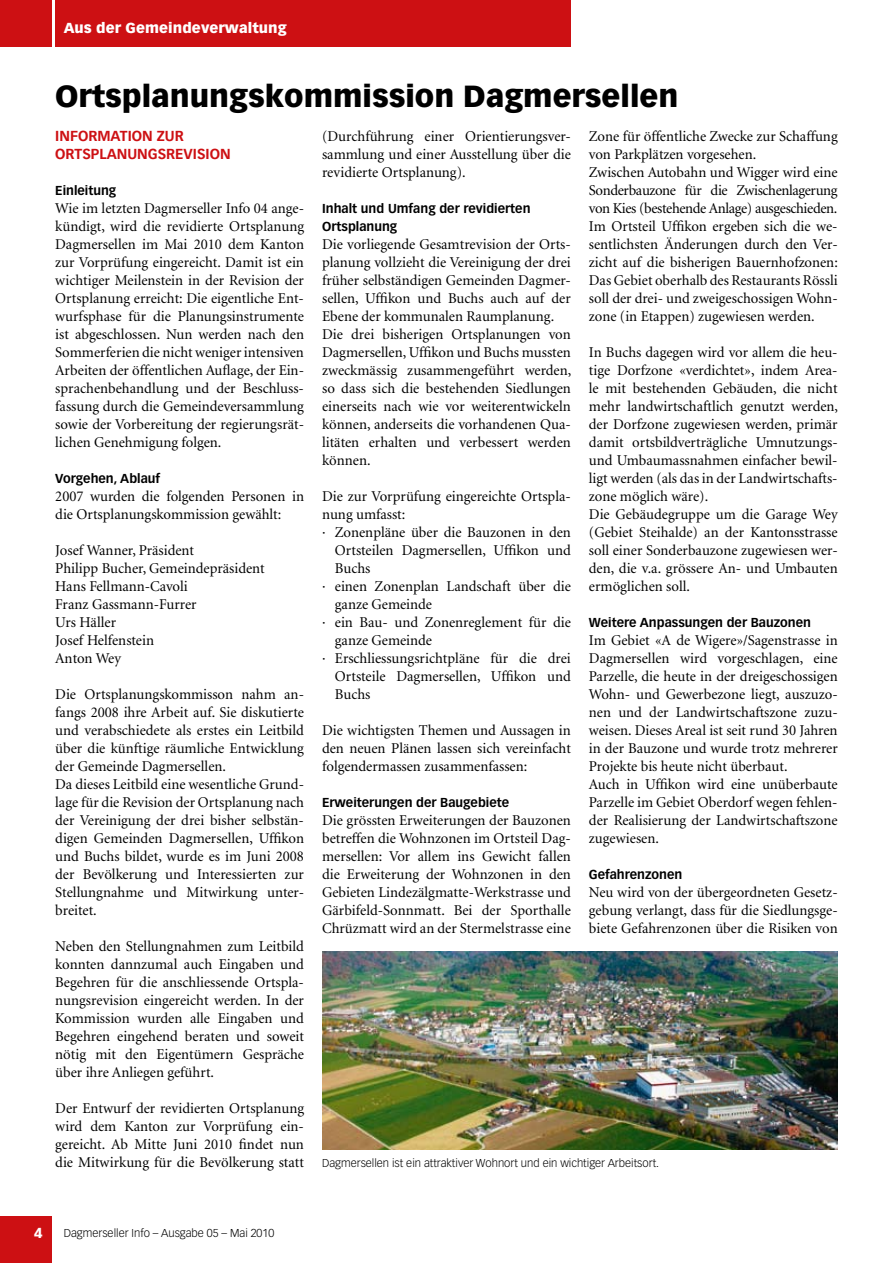
<style>
.page{position:relative;width:893px;height:1263px;background:#fff}
.page>*{position:absolute;margin:0;border:0;box-sizing:border-box;transform-origin:0 0}
.t1{font:900 30px "Vectora LH";color:#000}
.t2{font:15px/18px "Minion";color:#000;text-align:justify}
.t3{font:700 14.25px/18px "Vectora LH";color:#cd1013}
.t4{font:900 14.25px "Vectora LH";letter-spacing:.005em;color:#fff}
.t5{font:700 12.75px/18px "Vectora LH";color:#000}
.t6{font:300 11.25px "Vectora LH";color:#000}
</style>
<div class="page">
<div style="left:55px;top:0;width:516px;height:47px;background:#cd1013"></div>
<div style="left:0;top:0;width:51px;height:47px;background:#cd1013"></div>
<div style="left:0;top:1216px;width:51px;height:47px;background:#cd1013"></div>
<img style="left:322px;top:951px;width:516px;height:198px">
<p class="t4" style="left:64px;top:19px;width:224px">Aus der Gemeindeverwaltung</p>
<h1 class="t1" style="left:55px;top:77px;width:625px">Ortsplanungskommission Dagmersellen</h1>
<p class="t3" style="left:55px;top:127px;width:120px">Information zur<br>Ortsplanungsre</p>
<p class="t2" style="left:589px;top:128px;width:250px;text-align:left">Zone für öffentliche Zwecke zur Schaffung von Parkplätzen vorgesehen.<br>Zwischen Autobahn und Wigger wird eine Sonderbauzone für die Zwischenlagerung von Kies (bestehende Anlage) ausgeschieden.<br>Im Ortsteil Uffikon ergeben sich die we&shy;sentlichsten Änderungen durch den Ver&shy;zicht auf die bisherigen Bauernhofzonen:<br>Das Gebiet oberhalb des Restaurants Rössli soll der drei- und zweigeschossigen Wohn&shy;zone (in Etappen) zugewiesen werden.</p>
<p class="t2" style="left:589px;top:344px;width:251px;text-align:left">In Buchs dagegen wird vor allem die heu&shy;tige Dorfzone «verdichtet», indem Area&shy;le mit bestehenden Gebäuden, die nicht mehr landwirtschaftlich genutzt werden, der Dorfzone zugewiesen werden, primär damit ortsbildverträgliche Umnutzungs&shy;und Umbaumassnahmen einfacher bewil&shy;ligt werden (als das in der Landwirtschafts&shy;zone möglich wäre).<br>Die Gebäudegruppe um die Garage Wey (Gebiet Steihalde) an der Kantonsstrasse soll einer Sonderbauzone zugewiesen wer&shy;den, die v.a. grössere An- und Umbauten ermöglichen soll.</p>
<p class="t5" style="left:589px;top:614px;width:223px">Weitere Anpassungen der Bauzonen</p>
<p class="t2" style="left:589px;top:632px;width:250px;text-align:left">Im Gebiet «A de Wigere»/Sagenstrasse in Dagmersellen wird vorgeschlagen, eine Parzelle, die heute in der dreigeschossigen Wohn- und Gewerbezone liegt, auszuzo&shy;nen und der Landwirtschaftszone zuzu&shy;weisen. Dieses Areal ist seit rund 30 Jahren in der Bauzone und wurde trotz mehrerer Projekte bis heute nicht überbaut.<br>Auch in Uffikon wird eine unüberbaute Parzelle im Gebiet Oberdorf wegen fehlen&shy;der Realisierung der Landwirtschaftszone zugewiesen.</p>
<p class="t5" style="left:589px;top:866px;width:95px">Gefahrenzonen</p>
<p class="t2" style="left:589px;top:884px;width:250px">Neu wird von der übergeordneten Gesetz&shy;gebung verlangt, dass für die Siedlungsge&shy;biete Gefahrenzonen über die Risiken von</p>
<p class="t2" style="left:322px;top:128px;width:250px">(Durchführung einer Orientierungsver&shy;sammlung und einer Ausstellung über die revidierte Ortsplanung).</p>
<p class="t5" style="left:322px;top:200px;width:210px">Inhalt und Umfang der revidierten<br>Ortsplanung</p>
<p class="t2" style="left:322px;top:236px;width:251px;text-align:left">Die vorliegende Gesamtrevision der Orts&shy;planung vollzieht die Vereinigung der drei früher selbständigen Gemeinden Dagmer&shy;sellen, Uffikon und Buchs auch auf der Ebene der kommunalen Raumplanung.<br>Die drei bisherigen Ortsplanungen von Dagmersellen, Uffikon und Buchs mussten zweckmässig zusammengeführt werden, so dass sich die bestehenden Siedlungen einerseits nach wie vor weiterentwickeln können, anderseits die vorhandenen Qua&shy;litäten erhalten und verbessert werden können.</p>
<p class="t2" style="left:322px;top:488px;width:250px">Die zur Vorprüfung eingereichte Ortspla-</p>
<p class="t2" style="left:322px;top:506px;width:85px">nung umfasst:</p>
<p class="t2" style="left:322px;top:524px;width:250px">· Zonenpläne über die Bauzonen in den</p>
<p class="t2" style="left:335px;top:542px;width:237px">Ortsteilen Dagmersellen, Uffikon und</p>
<p class="t2" style="left:335px;top:560px;width:37px">Buchs</p>
<p class="t2" style="left:322px;top:578px;width:250px">· einen Zonenplan Landschaft über die</p>
<p class="t2" style="left:335px;top:596px;width:99px">ganze Gemeinde</p>
<p class="t2" style="left:322px;top:614px;width:250px">· ein Bau- und Zonenreglement für die</p>
<p class="t2" style="left:335px;top:632px;width:99px">ganze Gemeinde</p>
<p class="t2" style="left:322px;top:650px;width:250px">· Erschliessungsrichtpläne für die drei</p>
<p class="t2" style="left:335px;top:668px;width:237px">Ortsteile Dagmersellen, Uffikon und</p>
<p class="t2" style="left:335px;top:686px;width:37px">Buchs</p>
<p class="t2" style="left:322px;top:722px;width:250px">Die wichtigsten Themen und Aussagen in den neuen Plänen lassen sich vereinfacht folgendermassen zusammenfassen:</p>
<p class="t5" style="left:322px;top:794px;width:189px">Erweiterungen der Baugebiete</p>
<p class="t2" style="left:322px;top:812px;width:250px">Die grössten Erweiterungen der Bauzonen betreffen die Wohnzonen im Ortsteil Dag&shy;mersellen: Vor allem ins Gewicht fallen die Erweiterung der Wohnzonen in den Gebieten Lindezälgmatte-Werkstrasse und Gärbifeld-Sonnmatt. Bei der Sporthalle Chrüzmatt wird an der Stermelstrasse eine</p>
<p class="t3" style="left:184px;top:145px;width:49px">vision</p>
<p class="t5" style="left:55px;top:182px;width:63px">Einleitung</p>
<p class="t2" style="left:55px;top:200px;width:250px">Wie im letzten Dagmerseller Info 04 ange&shy;kündigt, wird die revidierte Ortsplanung Dagmersellen im Mai 2010 dem Kanton zur Vorprüfung eingereicht. Damit ist ein wichtiger Meilenstein in der Revision der Ortsplanung erreicht: Die eigentliche Ent&shy;wurfsphase für die Planungsinstrumente ist abgeschlossen. Nun werden nach den Sommerferien die nicht weniger intensiven Arbeiten der öffentlichen Auflage, der Ein&shy;sprachenbehandlung und der Beschluss&shy;fassung durch die Gemeindeversammlung sowie der Vorbereitung der regierungsrät&shy;lichen Genehmigung folgen.</p>
<p class="t5" style="left:55px;top:470px;width:107px">Vorgehen, Ablauf</p>
<p class="t2" style="left:55px;top:488px;width:250px">2007 wurden die folgenden Personen in die Ortsplanungskommission gewählt:</p>
<p class="t2" style="left:55px;top:542px;width:211px;text-align:left">Josef Wanner, Präsident<br>Philipp Bucher, Gemeindepräsident<br>Hans Fellmann-Cavoli<br>Franz Gassmann-Furrer<br>Urs Häller<br>Josef Helfenstein<br>Anton Wey</p>
<p class="t2" style="left:55px;top:686px;width:250px;text-align:left">Die Ortsplanungskommisson nahm an&shy;fangs 2008 ihre Arbeit auf. Sie diskutierte und verabschiedete als erstes ein Leitbild über die künftige räumliche Entwicklung der Gemeinde Dagmersellen.<br>Da dieses Leitbild eine wesentliche Grund&shy;lage für die Revision der Ortsplanung nach der Vereinigung der drei bisher selbstän&shy;digen Gemeinden Dagmersellen, Uffikon und Buchs bildet, wurde es im Juni 2008 der Bevölkerung und Interessierten zur Stellungnahme und Mitwirkung unter&shy;breitet.</p>
<p class="t2" style="left:55px;top:938px;width:250px">Neben den Stellungnahmen zum Leitbild konnten dannzumal auch Eingaben und Begehren für die anschliessende Ortspla&shy;nungsrevision eingereicht werden. In der Kommission wurden alle Eingaben und Begehren eingehend beraten und soweit nötig mit den Eigentümern Gespräche über ihre Anliegen geführt.</p>
<p class="t2" style="left:55px;top:1100px;width:250px">Der Entwurf der revidierten Ortsplanung wird dem Kanton zur Vorprüfung ein&shy;gereicht. Ab Mitte Juni 2010 findet nun die Mitwirkung für die Bevölkerung statt</p>
<p class="t6" style="left:322px;top:1157px;width:339px">Dagmersellen ist ein attraktiver Wohnort und ein wichtiger Arbeitsort.</p>
<p class="t4" style="left:34px;top:1224px;width:10px">4</p>
<p class="t6" style="left:64px;top:1227px;width:212px">Dagmerseller Info – Ausgabe 05 – Mai 2010</p>
</div>
